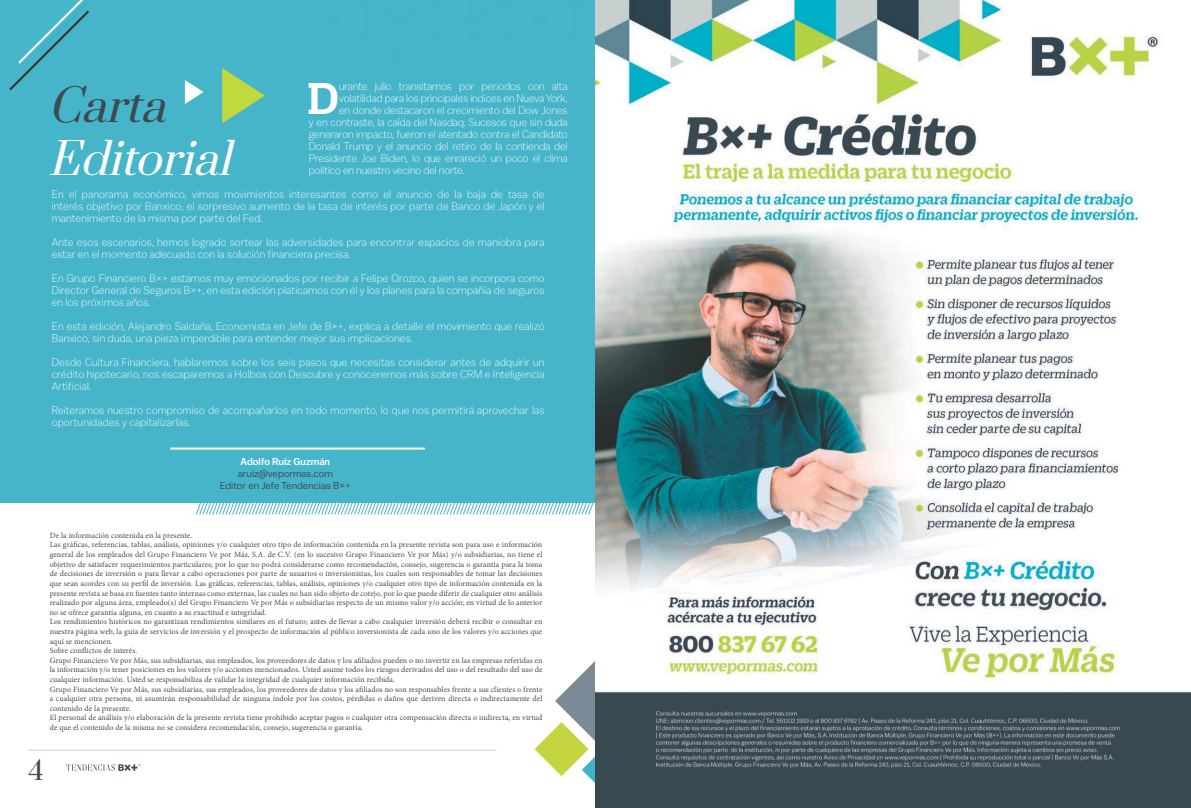
<style>
.page{position:relative;width:1191px;height:808px;background:#fff}
.page>*{position:absolute;margin:0;border:0;box-sizing:border-box;transform-origin:0 0}
.t1{font:500 48.6px "Duplicate Slab";color:#fff}
.t2{font:italic 43.8px "Prata";color:#fff}
.t3{font:italic 43.8px "Prata";color:#3e4951}
.t4{font:26px "Prata";color:#3e4951}
.t5{font:300 11px/12px "Balto";letter-spacing:.015em;color:#fff;text-align:justify}
.t6{font:10px/12px "Balto";color:#3e4951;text-align:center}
.t7{font:500 10px "Balto";color:#fff}
.t8{font:8px/9.6px "Minion Pro";letter-spacing:.01em;color:#414b53}
.s1{color:#414b53}
</style>
<div class="page">
<div style="left:0;top:0;width:595px;height:502px;background:#46b5c9"></div>
<svg style="left:534px;top:661px;width:61px;height:122px"></svg>
<svg style="left:196px;top:502px;width:399px;height:13px"></svg>
<svg style="left:9px;top:0;width:80px;height:91px"></svg>
<hr style="left:170px;top:448px;width:255px;height:2px;background:#fff">
<svg style="left:222px;top:68px;width:43px;height:55px"></svg>
<svg style="left:185px;top:80px;width:18px;height:24px"></svg>
<hr style="left:28px;top:750px;width:468px;height:1px;background:#cacece">
<svg style="left:66px;top:764px;width:74px;height:7px"></svg>
<img style="left:595px;top:0;width:596px;height:808px">
<h1 class="t1" style="left:307px;top:66px;width:33px">D</h1>
<h3 class="t5" style="left:339px;top:80px;width:230px">urante julio transitamos por periodos con alta</h3>
<h2 class="t3" style="left:48px;top:70px;width:135px">Carta</h2>
<h2 class="t2" style="left:48px;top:122px;width:200px">Editorial</h2>
<h3 class="t5" style="left:339px;top:92px;width:230px">volatilidad para los principales índices en Nueva York,</h3>
<h3 class="t5" style="left:339px;top:104px;width:230px">en donde destacaron el crecimiento del Dow Jones</h3>
<h3 class="t5" style="left:309px;top:116px;width:260px">y en contraste, la caída del Nasdaq. Sucesos que sin duda</h3>
<h3 class="t5" style="left:309px;top:128px;width:260px">generaron impacto, fueron el atentado contra el Candidato</h3>
<h3 class="t5" style="left:309px;top:140px;width:260px">Donald Trump y el anuncio del retiro de la contienda del</h3>
<h3 class="t5" style="left:309px;top:152px;width:260px">Presidente Joe Biden, lo que enrareció un poco el clima</h3>
<h3 class="t5" style="left:309px;top:164px;width:157px">político en nuestro vecino del norte.</h3>
<p class="t5" style="left:52px;top:188px;width:494px">En el panorama económico, vimos movimientos interesantes como el anuncio de la baja de tasa de interés objetivo por Banxico; el sorpresivo aumento de la tasa de interés por parte de Banco de Japón y el mantenimiento de la misma por parte del Fed.</p>
<h3 class="t5" style="left:52px;top:236px;width:494px">Ante esos escenarios, hemos logrado sortear las adversidades para encontrar espacios de maniobra para estar en el momento adecuado con la solución financiera precisa.</h3>
<h3 class="t5" style="left:52px;top:272px;width:494px">En Grupo Financiero B×+ estamos muy emocionados por recibir a Felipe Orozco, quien se incorpora como Director General de Seguros B×+, en esta edición platicamos con él y los planes para la compañía de seguros en los próximos años.</h3>
<h3 class="t5" style="left:52px;top:320px;width:494px">En esta edición, Alejandro Saldaña, Economista en Jefe de B×+, explica a detalle el movimiento que realizó<br>Banxico, sin duda, una pieza imperdible para entender mejor sus implicaciones.</h3>
<h3 class="t5" style="left:52px;top:356px;width:494px">Desde Cultura Financiera, hablaremos sobre los seis pasos que necesitas considerar antes de adquirir un crédito hipotecario, nos escaparemos a Holbox con Descubre y conoceremos más sobre CRM e Inteligencia Artificial.</h3>
<h3 class="t5" style="left:52px;top:404px;width:494px">Reiteramos nuestro compromiso de acompañarlos en todo momento, lo que nos permitirá aprovechar las oportunidades y capitalizarlas.</h3>
<p class="t7" style="left:241px;top:455px;width:91px">Adolfo Ruiz Guzmán</p>
<p class="t6" style="left:220px;top:467px;width:132px">aruiz@vepormas.com<br>Editor en Jefe Tendencias B<span class="s1">×+</span></p>
<p class="t8" style="left:50px;top:530px;width:494px">De la información contenida en la presente.<br>Las gráficas, referencias, tablas, análisis, opiniones y/o cualquier otro tipo de información contenida en la presente revista son para uso e información general de los empleados del Grupo Financiero Ve por Más, S.A. de C.V. (en lo sucesivo Grupo Financiero Ve por Más) y/o subsidiarias, no tiene el objetivo de satisfacer requerimientos particulares; por lo que no podrá considerarse como recomendación, consejo, sugerencia o garantía para la toma de decisiones de inversión o para llevar a cabo operaciones por parte de usuarios o inversionistas, los cuales son responsables de tomar las decisiones que sean acordes con su perfil de inversión. Las gráficas, referencias, tablas, análisis, opiniones y/o cualquier otro tipo de información contenida en la presente revista se basa en fuentes tanto internas como externas, las cuales no han sido objeto de cotejo, por lo que puede diferir de cualquier otro análisis realizado por alguna área, empleado(s) del Grupo Financiero Ve por Más o subsidiarias respecto de un mismo valor y/o acción; en virtud de lo anterior no se ofrece garantía alguna, en cuanto a su exactitud e integridad.<br>Los rendimientos históricos no garantizan rendimientos similares en el futuro; antes de llevar a cabo cualquier inversión deberá recibir o consultar en nuestra página web, la guía de servicios de inversión y el prospecto de información al público inversionista de cada uno de los valores y/o acciones que aquí se mencionen.<br>Sobre conflictos de interés.<br>Grupo Financiero Ve por Más, sus subsidiarias, sus empleados, los proveedores de datos y los afiliados pueden o no invertir en las empresas referidas en la información y/o tener posiciones en los valores y/o acciones mencionados. Usted asume todos los riesgos derivados del uso o del resultado del uso de cualquier información. Usted se responsabiliza de validar la integridad de cualquier información recibida.<br>Grupo Financiero Ve por Más, sus subsidiarias, sus empleados, los proveedores de datos y los afiliados no son responsables frente a sus clientes o frente a cualquier otra persona, ni asumirán responsabilidad de ninguna índole por los costos, pérdidas o daños que deriven directa o indirectamente del contenido de la presente.<br>El personal de análisis y/o elaboración de la presente revista tiene prohibido aceptar pagos o cualquier otra compensación directa o indirecta, en virtud de que el contenido de la misma no se considera recomendación, consejo, sugerencia o garantía.</p>
<h3 class="t4" style="left:28px;top:748px;width:17px">4</h3>
</div>
